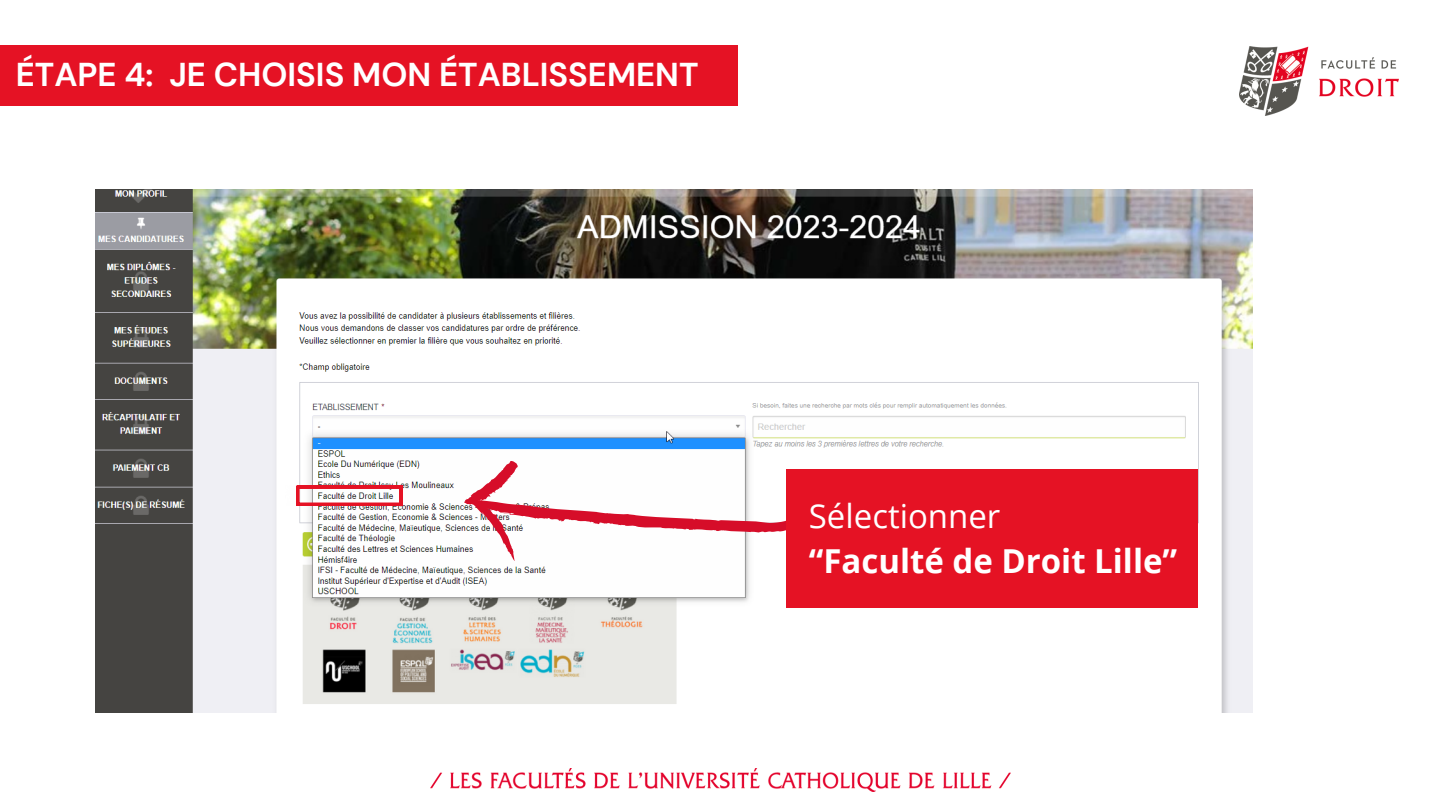
<style>
.page{position:relative;width:1440px;height:810px;background:#fff}
.page>*{position:absolute;margin:0;border:0;box-sizing:border-box;transform-origin:0 0}
.t1{font:700 33px "DM Sans";color:#fff}
.t2{font:700 33px "Open Sans";color:#fff}
.t3{font:33px "Open Sans";color:#fff}
</style>
<div class="page">
<div style="left:0;top:45px;width:738px;height:61px;background:#e51224"></div>
<img style="left:430px;top:768px;width:580px;height:24px">
<img style="left:1240px;top:47px;width:159px;height:69px">
<img style="left:96px;top:189px;width:1156px;height:524px">
<img style="left:286px;top:486px;width:11px;height:19px">
<svg style="left:297px;top:486px;width:105px;height:19px"></svg>
<svg style="left:464px;top:459px;width:333px;height:114px"></svg>
<div style="left:786px;top:469px;width:412px;height:139px;background:#e51224"></div>
<p class="t1" style="left:16px;top:53px;width:684px">ÉTAPE 4: JE CHOISIS MON ÉTABLISSEMENT</p>
<p class="t3" style="left:809px;top:492px;width:193px">Sélectionner</p>
<p class="t2" style="left:809px;top:538px;width:370px">“Faculté de Droit Lille”</p>
</div>
